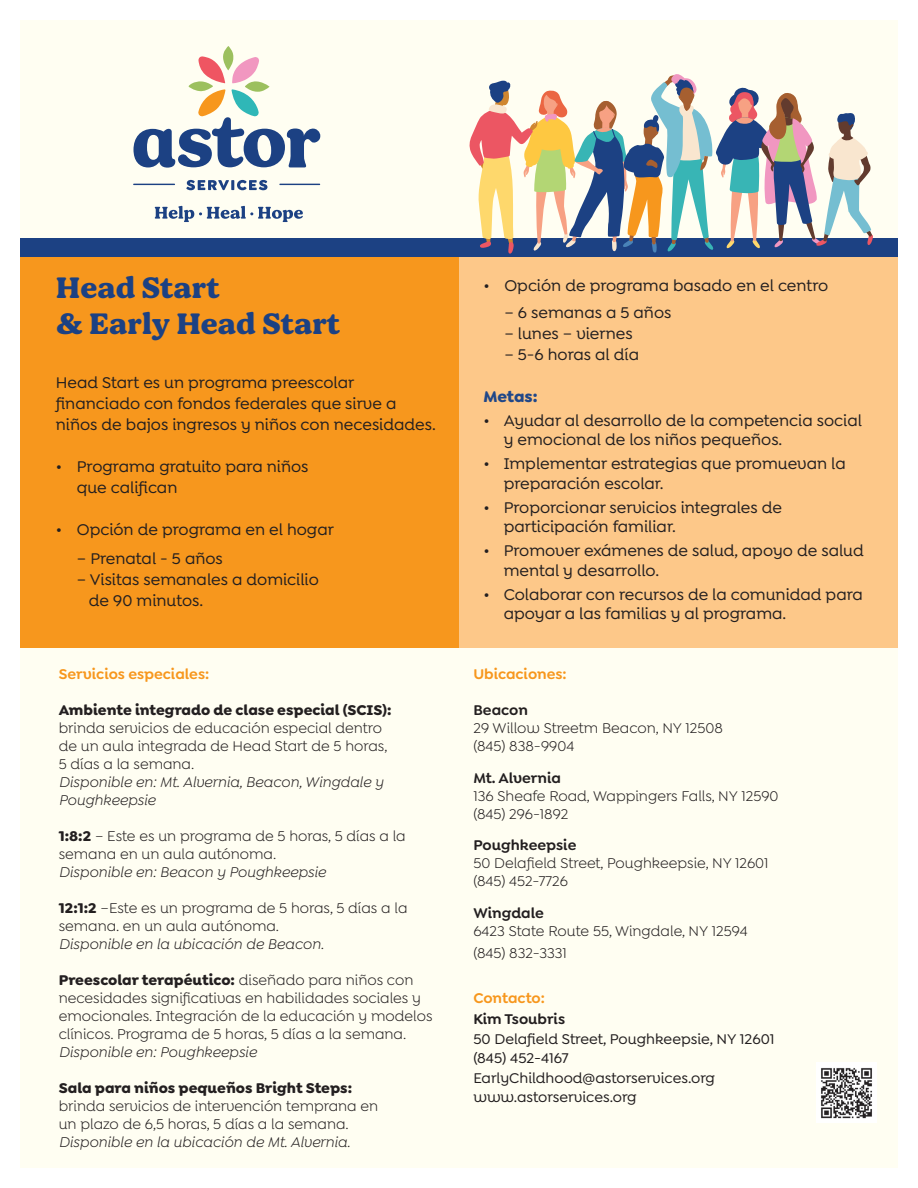
<style>
.page{position:relative;width:918px;height:1188px;background:#fff}
.page>*{position:absolute;margin:0;border:0;box-sizing:border-box;transform-origin:0 0}
.t1{font:800 30px "Bogue";color:#1c4183}
.t2{font:500 16.5px/19.5px "Goldplay Alt";color:#231f20}
.t3{font:700 16.5px "Goldplay Alt";letter-spacing:-.005em;color:#204788}
.t4{font:15px/18px "Goldplay Alt";color:#231f20}
.t5{font:italic 15px/18px "Goldplay Alt";color:#231f20}
.t6{font:500 15px "Goldplay Alt";color:#231f20}
.t7{font:600 15px "Goldplay Alt";color:#231f20}
.t8{font:600 15px "Goldplay Alt";color:#f7971d}
.t9{font:700 15px "Goldplay Alt";color:#231f20}
.s1{font-weight:700}
.s2{font-style:italic}
</style>
<div class="page">
<div style="left:20px;top:20px;width:878px;height:1148px;background:#fffef2"></div>
<svg style="left:133px;top:46px;width:188px;height:122px"></svg>
<svg style="left:186px;top:180px;width:81px;height:10px"></svg>
<hr style="left:133px;top:184px;width:42px;height:1px;background:#1c4183">
<hr style="left:279px;top:184px;width:41px;height:1px;background:#1c4183">
<svg style="left:155px;top:206px;width:148px;height:16px"></svg>
<div style="left:20px;top:254px;width:878px;height:394px;background:#f7971d"></div>
<div style="left:459px;top:254px;width:439px;height:394px;background:#fdc889"></div>
<div style="left:20px;top:238px;width:878px;height:18px;background:#1c4183"></div>
<svg style="left:469px;top:74px;width:404px;height:180px"></svg>
<div style="left:816px;top:1063px;width:61px;height:60px;background:#fff"></div>
<img style="left:821px;top:1068px;width:51px;height:51px">
<p class="t1" style="left:56px;top:270px;width:165px">Head Start</p>
<p class="t1" style="left:56px;top:306px;width:286px">&amp; Early Head Start</p>
<p class="t2" style="left:56px;top:372px;width:381px;line-height:21px">Head Start es un programa preescolar financiado con fondos federales que sirve a niños de bajos ingresos y niños con necesidades.</p>
<p class="t2" style="left:77px;top:456px;width:233px;line-height:21px;text-indent:-21px">• Programa gratuito para niños que califican</p>
<p class="t2" style="left:56px;top:520px;width:280px">• Opción de programa en el hogar</p>
<p class="t2" style="left:77px;top:548px;width:148px">– Prenatal - 5 años</p>
<p class="t2" style="left:89px;top:569px;width:231px;line-height:21px;text-indent:-12px">– Visitas semanales a domicilio de 90 minutos.</p>
<p class="t8" style="left:59px;top:665px;width:152px">Servicios especiales:</p>
<p class="t9" style="left:59px;top:701px;width:334px">Ambiente integrado de clase especial (SCIS):</p>
<p class="t4" style="left:59px;top:719px;width:330px">brinda servicios de educación especial dentro de un aula integrada de Head Start de 5 horas,<br>5 días a la semana.</p>
<p class="t5" style="left:59px;top:773px;width:326px">Disponible en: Mt. Alvernia, Beacon, Wingdale y<br>Poughkeepsie</p>
<p class="t4" style="left:59px;top:827px;width:349px"><span class="s1">1:8:2</span> – Este es un programa de 5 horas, 5 días a la semana en un aula autónoma.</p>
<p class="t5" style="left:59px;top:863px;width:269px">Disponible en: Beacon y Poughkeepsie</p>
<p class="t4" style="left:59px;top:899px;width:350px"><span class="s1">12:1:2</span> –Este es un programa de 5 horas, 5 días a la semana. en un aula autónoma.</p>
<p class="t5" style="left:59px;top:935px;width:267px">Disponible en la ubicación de Beacon.</p>
<p class="t4" style="left:59px;top:971px;width:375px"><span class="s1">Preescolar terapéutico:</span> diseñado para niños con necesidades significativas en habilidades sociales y emocionales. Integración de la educación y modelos clínicos. Programa de 5 horas, 5 días a la semana.<br><span class="s2">Disponible en: Poughkeepsie</span></p>
<p class="t4" style="left:59px;top:1079px;width:321px"><span class="s1">Sala para niños pequeños Bright Steps: </span>brinda servicios de intervención temprana en un plazo de 6,5 horas, 5 días a la semana.</p>
<p class="t5" style="left:59px;top:1133px;width:293px">Disponible en la ubicación de Mt. Alvernia.</p>
<p class="t2" style="left:483px;top:276px;width:346px">• Opción de programa basado en el centro</p>
<p class="t2" style="left:504px;top:303px;width:168px">– 6 semanas a 5 años</p>
<p class="t2" style="left:504px;top:324px;width:130px">– lunes – viernes</p>
<p class="t2" style="left:504px;top:345px;width:136px">– 5-6 horas al día</p>
<p class="t3" style="left:483px;top:386px;width:56px">Metas:</p>
<p class="t2" style="left:504px;top:411px;width:360px;text-indent:-20px">• Ayudar al desarrollo de la competencia social y emocional de los niños pequeños.</p>
<p class="t2" style="left:504px;top:454px;width:344px;text-indent:-20px">• Implementar estrategias que promuevan la preparación escolar.</p>
<p class="t2" style="left:504px;top:498px;width:280px;text-indent:-20px">• Proporcionar servicios integrales de participación familiar.</p>
<p class="t2" style="left:504px;top:541px;width:362px;text-indent:-20px">• Promover exámenes de salud, apoyo de salud mental y desarrollo.</p>
<p class="t2" style="left:504px;top:585px;width:361px;text-indent:-20px">• Colaborar con recursos de la comunidad para apoyar a las familias y al programa.</p>
<p class="t8" style="left:473px;top:665px;width:95px">Ubicaciones:</p>
<p class="t7" style="left:473px;top:701px;width:56px">Beacon</p>
<p class="t4" style="left:473px;top:719px;width:251px">29 Willow Streetm Beacon, NY 12508</p>
<p class="t4" style="left:473px;top:737px;width:102px">(845) 838-9904</p>
<p class="t7" style="left:473px;top:769px;width:89px">Mt. Alvernia</p>
<p class="t4" style="left:473px;top:787px;width:307px">136 Sheafe Road, Wappingers Falls, NY 12590</p>
<p class="t4" style="left:473px;top:805px;width:96px">(845) 296-1892</p>
<p class="t7" style="left:473px;top:836px;width:105px">Poughkeepsie</p>
<p class="t4" style="left:473px;top:854px;width:297px">50 Delafield Street, Poughkeepsie, NY 12601</p>
<p class="t4" style="left:473px;top:872px;width:96px">(845) 452-7726</p>
<p class="t7" style="left:473px;top:904px;width:72px">Wingdale</p>
<p class="t4" style="left:473px;top:922px;width:276px">6423 State Route 55, Wingdale, NY 12594</p>
<p class="t4" style="left:473px;top:944px;width:95px">(845) 832-3331</p>
<p class="t8" style="left:473px;top:989px;width:73px">Contacto:</p>
<p class="t7" style="left:473px;top:1010px;width:93px">Kim Tsoubris</p>
<p class="t6" style="left:473px;top:1030px;width:303px">50 Delafield Street, Poughkeepsie, NY 12601</p>
<p class="t6" style="left:473px;top:1050px;width:97px">(845) 452-4167</p>
<p class="t6" style="left:473px;top:1069px;width:243px">EarlyChildhood@astorservices.org</p>
<p class="t6" style="left:473px;top:1089px;width:165px">www.astorservices.org</p>
</div>
